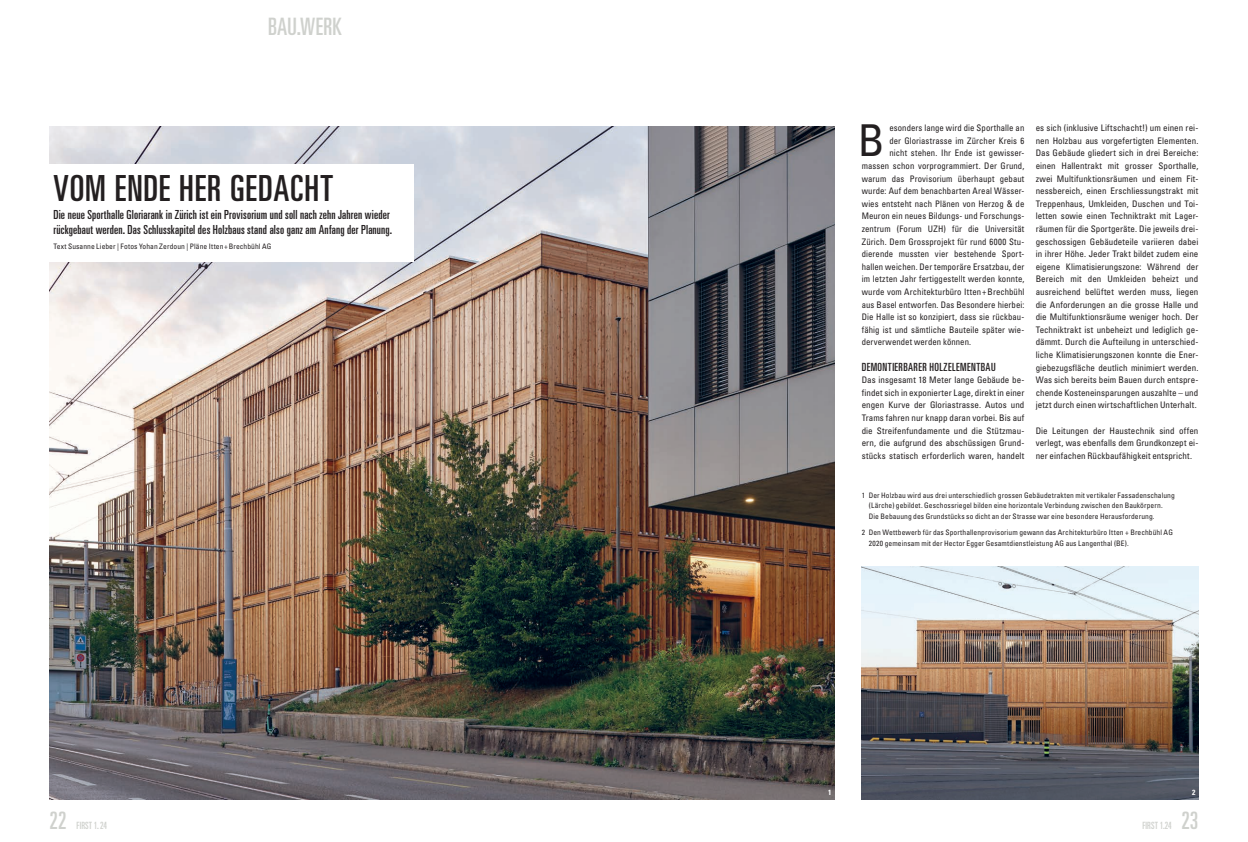
<style>
.page{position:relative;width:1248px;height:842px;background:#fff}
.page>*{position:absolute;margin:0;border:0;box-sizing:border-box;transform-origin:0 0}
.t1{font:condensed 43.9px "Univers LT Std";color:#231f20}
.t2{font:ultra-condensed 36px "Univers LT Std";letter-spacing:.025em;color:#231f20}
.t3{font:ultra-condensed 24px "Univers LT Std";letter-spacing:.005em;color:#cfd1cd;scale:.95 1}
.t4{font:ultra-condensed 12.5px/14.7px "Univers LT Std";letter-spacing:.01em;color:#231f20}
.t5{font:ultra-condensed 11.2px "Univers LT Std";letter-spacing:.045em;color:#231f20}
.t6{font:ultra-condensed 10px "Univers LT Std";letter-spacing:.01em;color:#cfd1cd;scale:.95 1}
.t7{font:condensed 9px/12.6px "Univers LT Std";letter-spacing:.005em;color:#231f20;text-align:justify}
.t8{font:condensed 7.5px/10.5px "Univers LT Std";letter-spacing:.01em;color:#231f20}
.t9{font:700 condensed 7.5px "Univers LT Std";color:#fff}
</style>
<div class="page">
<img style="left:50px;top:126px;width:784px;height:673px">
<img style="left:861px;top:566px;width:337px;height:233px">
<div style="left:45px;top:164px;width:368px;height:98px;background:#fff"></div>
<h3 class="t3" style="left:268px;top:13px;width:79px">BAU.WERK</h3>
<h2 class="t2" style="left:54px;top:167px;width:281px">VOM ENDE HER GEDACHT</h2>
<h3 class="t4" style="left:54px;top:208px;width:340px">Die neue Sporthalle Gloriarank in Zürich ist ein Provisorium und soll nach zehn Jahren wieder rückgebaut werden. Das Schlusskapitel des Holzbaus stand also ganz am Anfang der Planung.</h3>
<p class="t8" style="left:54px;top:241px;width:219px">Text Susanne Lieber | Fotos Yohan Zerdoun | Pläne Itten+Brechbühl AG</p>
<p class="t7" style="left:1035px;top:122px;width:164px">es sich (inklusive Liftschacht!) um einen rei&shy;nen Holzbau aus vorgefertigten Elementen.<br>Das Gebäude gliedert sich in drei Bereiche: einen Hallentrakt mit grosser Sporthalle, zwei Multifunktionsräumen und einem Fit&shy;nessbereich, einen Erschliessungstrakt mit Treppenhaus, Umkleiden, Duschen und Toi&shy;letten sowie einen Techniktrakt mit Lager&shy;räumen für die Sportgeräte. Die jeweils drei&shy;geschossigen Gebäudeteile variieren dabei in ihrer Höhe. Jeder Trakt bildet zudem eine eigene Klimatisierungszone: Während der Bereich mit den Umkleiden beheizt und ausreichend belüftet werden muss, liegen die Anforderungen an die grosse Halle und die Multifunktionsräume weniger hoch. Der Techniktrakt ist unbeheizt und lediglich ge&shy;dämmt. Durch die Aufteilung in unterschied&shy;liche Klimatisierungszonen konnte die Ener&shy;giebezugsfläche deutlich minimiert werden.<br>Was sich bereits beim Bauen durch entspre&shy;chende Kosteneinsparungen auszahlte – und jetzt durch einen wirtschaftlichen Unterhalt.</p>
<p class="t7" style="left:1035px;top:424px;width:164px">Die Leitungen der Haustechnik sind offen verlegt, was ebenfalls dem Grundkonzept ei&shy;ner einfachen Rückbaufähigkeit entspricht.</p>
<p class="t8" style="left:868px;top:490px;width:307px;text-indent:-7px">1 Der Holzbau wird aus drei unterschiedlich grossen Gebäudetrakten mit vertikaler Fassadenschalung (Lärche) gebildet. Geschossriegel bilden eine horizontale Verbindung zwischen den Baukörpern.<br>Die Bebauung des Grundstücks so dicht an der Strasse war eine besondere Herausforderung.</p>
<p class="t8" style="left:868px;top:527px;width:305px;text-indent:-7px">2 Den Wettbewerb für das Sporthallenprovisorium gewann das Architekturbüro Itten + Brechbühl AG<br>2020 gemeinsam mit der Hector Egger Gesamtdienstleistung AG aus Langenthal (BE).</p>
<h1 class="t1" style="left:857px;top:113px;width:28px">B</h1>
<p class="t7" style="left:889px;top:122px;width:136px">esonders lange wird die Sporthalle an</p>
<p class="t7" style="left:889px;top:134px;width:136px">der Gloriastrasse im Zürcher Kreis 6</p>
<p class="t7" style="left:889px;top:147px;width:136px">nicht stehen. Ihr Ende ist gewisser-</p>
<p class="t7" style="left:861px;top:159px;width:164px">massen schon vorprogrammiert. Der Grund,</p>
<p class="t7" style="left:861px;top:172px;width:164px">warum das Provisorium überhaupt gebaut</p>
<p class="t7" style="left:861px;top:185px;width:164px">wurde: Auf dem benachbarten Areal Wässer-</p>
<p class="t7" style="left:861px;top:197px;width:164px">wies entsteht nach Plänen von Herzog &amp; de</p>
<p class="t7" style="left:861px;top:210px;width:164px">Meuron ein neues Bildungs- und Forschungs-</p>
<p class="t7" style="left:861px;top:222px;width:164px">zentrum (Forum UZH) für die Universität</p>
<p class="t7" style="left:861px;top:235px;width:164px">Zürich. Dem Grossprojekt für rund 6000 Stu-</p>
<p class="t7" style="left:861px;top:248px;width:164px">dierende mussten vier bestehende Sport-</p>
<p class="t7" style="left:861px;top:260px;width:164px">hallen weichen. Der temporäre Ersatzbau, der</p>
<p class="t7" style="left:861px;top:273px;width:164px">im letzten Jahr fertiggestellt werden konnte,</p>
<p class="t7" style="left:861px;top:285px;width:164px">wurde vom Architekturbüro Itten+Brechbühl</p>
<p class="t7" style="left:861px;top:298px;width:164px">aus Basel entworfen. Das Besondere hierbei:</p>
<p class="t7" style="left:861px;top:311px;width:164px">Die Halle ist so konzipiert, dass sie rückbau-</p>
<p class="t7" style="left:861px;top:323px;width:164px">fähig ist und sämtliche Bauteile später wie-</p>
<p class="t7" style="left:861px;top:336px;width:111px">derverwendet werden können.</p>
<p class="t5" style="left:861px;top:360px;width:135px">DEMONTIERBARER HOLZELEMENTBAU</p>
<p class="t7" style="left:861px;top:374px;width:164px">Das insgesamt 18 Meter lange Gebäude be&shy;findet sich in exponierter Lage, direkt in einer engen Kurve der Gloriastrasse. Autos und Trams fahren nur knapp daran vorbei. Bis auf die Streifenfundamente und die Stützmau&shy;ern, die aufgrund des abschüssigen Grund&shy;stücks statisch erforderlich waren, handelt</p>
<p class="t9" style="left:828px;top:787px;width:5px">1</p>
<p class="t9" style="left:1191px;top:787px;width:5px">2</p>
<h3 class="t3" style="left:50px;top:807px;width:19px">22</h3>
<p class="t6" style="left:76px;top:820px;width:34px">FIRST 1.24</p>
<p class="t6" style="left:1142px;top:820px;width:32px">FIRST 1.24</p>
<h3 class="t3" style="left:1181px;top:807px;width:19px">23</h3>
</div>
